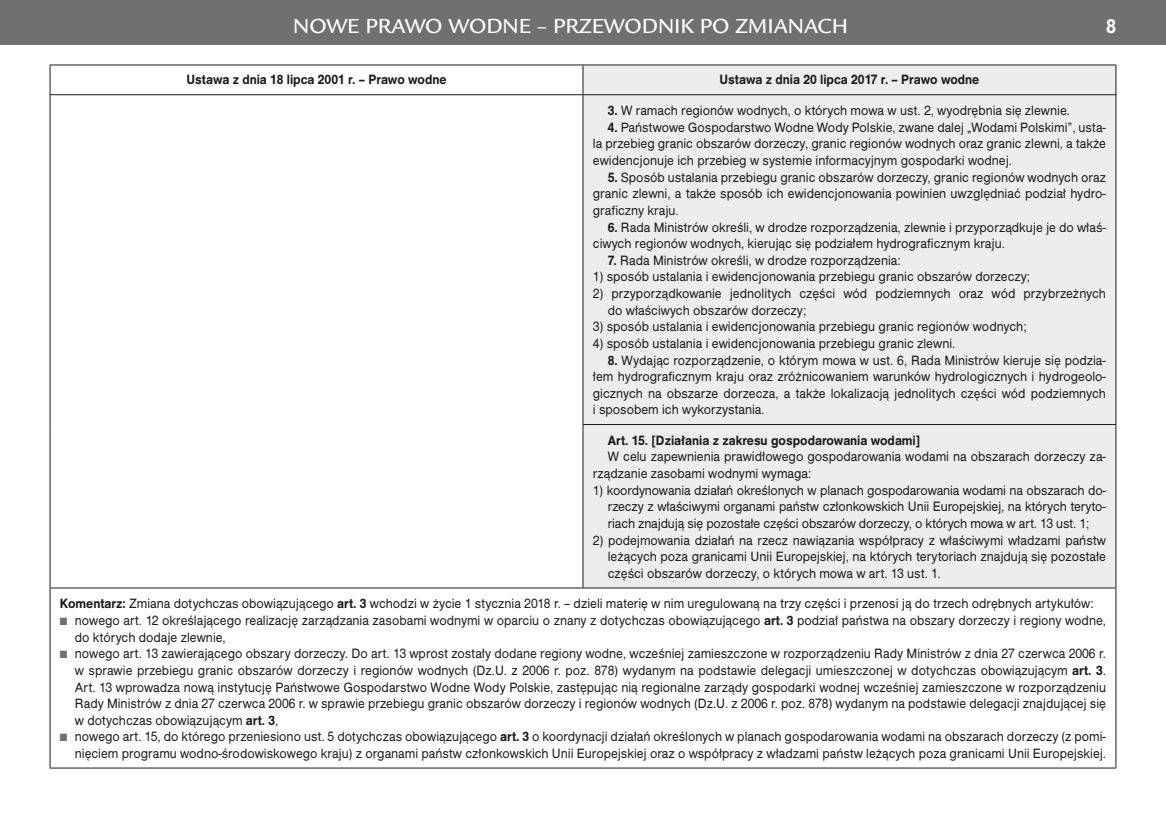
<style>
.page{position:relative;width:1166px;height:819px;background:#fff}
.page>*{position:absolute;margin:0;border:0;box-sizing:border-box;transform-origin:0 0}
.t1{font:500 21px "Legacy San Itc TEE";color:#fff}
.t2{font:500 21px "Nimbus San No 5 TEE";color:#fff;scale:.95 1}
.t3{font:14px/16.6px "Nimbus San No 5 TEE";color:#1c1c1b;text-align:justify;scale:.95 1}
.t4{font:500 14px "Nimbus San No 5 TEE";color:#1c1c1b;scale:.95 1}
.s1{font-weight:500}
.s2{color:#717070}
</style>
<div class="page">
<div style="left:0;top:0;width:1166px;height:45px;background:#717070"></div>
<div style="left:583px;top:65px;width:533px;height:30px;background:#ededee"></div>
<hr style="left:50px;top:64px;width:533px;height:1px;background:#1c1c1b">
<hr style="left:50px;top:65px;width:1px;height:30px;background:#1c1c1b">
<hr style="left:583px;top:64px;width:533px;height:1px;background:#1c1c1b">
<hr style="left:582px;top:65px;width:1px;height:30px;background:#1c1c1b">
<hr style="left:1115px;top:65px;width:1px;height:30px;background:#1c1c1b">
<div style="left:583px;top:95px;width:532px;height:492px;background:#ededee"></div>
<hr style="left:50px;top:94px;width:533px;height:1px;background:#1c1c1b">
<hr style="left:50px;top:95px;width:1px;height:329px;background:#1c1c1b">
<hr style="left:50px;top:424px;width:1px;height:163px;background:#1c1c1b">
<hr style="left:582px;top:425px;width:1px;height:162px;background:#1c1c1b">
<hr style="left:1115px;top:425px;width:1px;height:162px;background:#1c1c1b">
<hr style="left:583px;top:94px;width:533px;height:1px;background:#1c1c1b">
<hr style="left:582px;top:95px;width:1px;height:329px;background:#1c1c1b">
<hr style="left:1115px;top:95px;width:1px;height:329px;background:#1c1c1b">
<hr style="left:582px;top:424px;width:534px;height:1px;background:#1c1c1b">
<hr style="left:50px;top:587px;width:533px;height:1px;background:#1c1c1b">
<hr style="left:50px;top:588px;width:1px;height:179px;background:#1c1c1b">
<hr style="left:583px;top:587px;width:533px;height:1px;background:#1c1c1b">
<hr style="left:1115px;top:588px;width:1px;height:179px;background:#1c1c1b">
<hr style="left:50px;top:767px;width:533px;height:1px;background:#1c1c1b">
<hr style="left:583px;top:767px;width:533px;height:1px;background:#1c1c1b">
<h1 class="t1" style="left:293px;top:13px;width:556px">NOWE PRAWO WODNE – PRZEWODNIK PO ZMIANACH</h1>
<h1 class="t2" style="left:1106px;top:13px;width:12px">8</h1>
<p class="t4" style="left:186px;top:71px;width:275px">Ustawa z dnia 18 lipca 2001 r. – Prawo wodne</p>
<p class="t4" style="left:719px;top:71px;width:275px">Ustawa z dnia 20 lipca 2017 r. – Prawo wodne</p>
<p class="t3" style="left:608px;top:102px;width:488px"><span class="s1">3.</span> W ramach regionów wodnych, o których mowa w ust. 2, wyodrębnia się zlewnie.</p>
<p class="t3" style="left:593px;top:119px;width:542px;text-indent:15px"><span class="s1">4.</span> Państwowe Gospodarstwo Wodne Wody Polskie, zwane dalej „Wodami Polskimi”, usta&shy;la przebieg granic obszarów dorzeczy, granic regionów wodnych oraz granic zlewni, a także ewidencjonuje ich przebieg w systemie informacyjnym gospodarki wodnej.</p>
<p class="t3" style="left:593px;top:169px;width:542px;text-indent:15px"><span class="s1">5.</span> Sposób ustalania przebiegu granic obszarów dorzeczy, granic regionów wodnych oraz granic zlewni, a także sposób ich ewidencjonowania powinien uwzględniać podział hydro&shy;graficzny kraju.</p>
<p class="t3" style="left:593px;top:219px;width:541px;text-indent:15px"><span class="s1">6.</span> Rada Ministrów określi, w drodze rozporządzenia, zlewnie i przyporządkuje je do właś&shy;ciwych regionów wodnych, kierując się podziałem hydrograficznym kraju.</p>
<p class="t3" style="left:608px;top:252px;width:310px"><span class="s1">7.</span> Rada Ministrów określi, w drodze rozporządzenia:</p>
<p class="t3" style="left:593px;top:268px;width:462px">1) sposób ustalania i ewidencjonowania przebiegu granic obszarów dorzeczy;</p>
<p class="t3" style="left:608px;top:285px;width:526px;text-indent:-15px">2) przyporządkowanie jednolitych części wód podziemnych oraz wód przybrzeżnych do właściwych obszarów dorzeczy;</p>
<p class="t3" style="left:593px;top:318px;width:458px">3) sposób ustalania i ewidencjonowania przebiegu granic regionów wodnych;</p>
<p class="t3" style="left:593px;top:335px;width:383px">4) sposób ustalania i ewidencjonowania przebiegu granic zlewni.</p>
<p class="t3" style="left:593px;top:352px;width:541px;text-indent:15px"><span class="s1">8.</span> Wydając rozporządzenie, o którym mowa w ust. 6, Rada Ministrów kieruje się podzia&shy;łem hydrograficznym kraju oraz zróżnicowaniem warunków hydrologicznych i hydrogeolo&shy;gicznych na obszarze dorzecza, a także lokalizacją jednolitych części wód podziemnych i sposobem ich wykorzystania.</p>
<p class="t4" style="left:608px;top:432px;width:330px">Art. 15. [Działania z zakresu gospodarowania wodami]</p>
<p class="t3" style="left:593px;top:448px;width:542px;text-indent:15px">W celu zapewnienia prawidłowego gospodarowania wodami na obszarach dorzeczy za&shy;rządzanie zasobami wodnymi wymaga:</p>
<p class="t3" style="left:608px;top:482px;width:526px;text-indent:-15px">1) koordynowania działań określonych w planach gospodarowania wodami na obszarach do&shy;rzeczy z właściwymi organami państw członkowskich Unii Europejskiej, na których teryto&shy;riach znajdują się pozostałe części obszarów dorzeczy, o których mowa w art. 13 ust. 1;</p>
<p class="t3" style="left:608px;top:531px;width:526px;text-indent:-15px">2) podejmowania działań na rzecz nawiązania współpracy z właściwymi władzami państw leżących poza granicami Unii Europejskiej, na których terytoriach znajdują się pozostałe części obszarów dorzeczy, o których mowa w art. 13 ust. 1.</p>
<p class="t3" style="left:60px;top:595px;width:1089px"><span class="s1">Komentarz:</span> Zmiana dotychczas obowiązującego <span class="s1">art. 3</span> wchodzi w życie 1 stycznia 2018 r. – dzieli materię w nim uregulowaną na trzy części i przenosi ją do trzech odrębnych artykułów:</p>
<p class="t3" style="left:75px;top:612px;width:1087px;text-indent:-15px"><span class="s2">■</span> nowego art. 12 określającego realizację zarządzania zasobami wodnymi w oparciu o znany z dotychczas obowiązującego <span class="s1">art. 3</span> podział państwa na obszary dorzeczy i regiony wodne, do których dodaje zlewnie,</p>
<p class="t3" style="left:75px;top:645px;width:1087px;text-indent:-15px"><span class="s2">■</span> nowego art. 13 zawierającego obszary dorzeczy. Do art. 13 wprost zostały dodane regiony wodne, wcześniej zamieszczone w rozporządzeniu Rady Ministrów z dnia 27 czerwca 2006 r. w sprawie przebiegu granic obszarów dorzeczy i regionów wodnych (Dz.U. z 2006 r. poz. 878) wydanym na podstawie delegacji umieszczonej w dotychczas obowiązującym <span class="s1">art. 3</span>.<br>Art. 13 wprowadza nową instytucję Państwowe Gospodarstwo Wodne Wody Polskie, zastępując nią regionalne zarządy gospodarki wodnej wcześniej zamieszczone w rozporządzeniu Rady Ministrów z dnia 27 czerwca 2006 r. w sprawie przebiegu granic obszarów dorzeczy i regionów wodnych (Dz.U. z 2006 r. poz. 878) wydanym na podstawie delegacji znajdującej się w dotychczas obowiązującym <span class="s1">art. 3</span>,</p>
<p class="t3" style="left:60px;top:728px;width:1102px;text-align:right"><span class="s2">■</span> nowego art. 15, do którego przeniesiono ust. 5 dotychczas obowiązującego <span class="s1">art. 3</span> o koordynacji działań określonych w planach gospodarowania wodami na obszarach dorzeczy (z pomi&shy;nięciem programu wodno-środowiskowego kraju) z organami państw członkowskich Unii Europejskiej oraz o współpracy z władzami państw leżących poza granicami Unii Europejskiej.</p>
</div>
